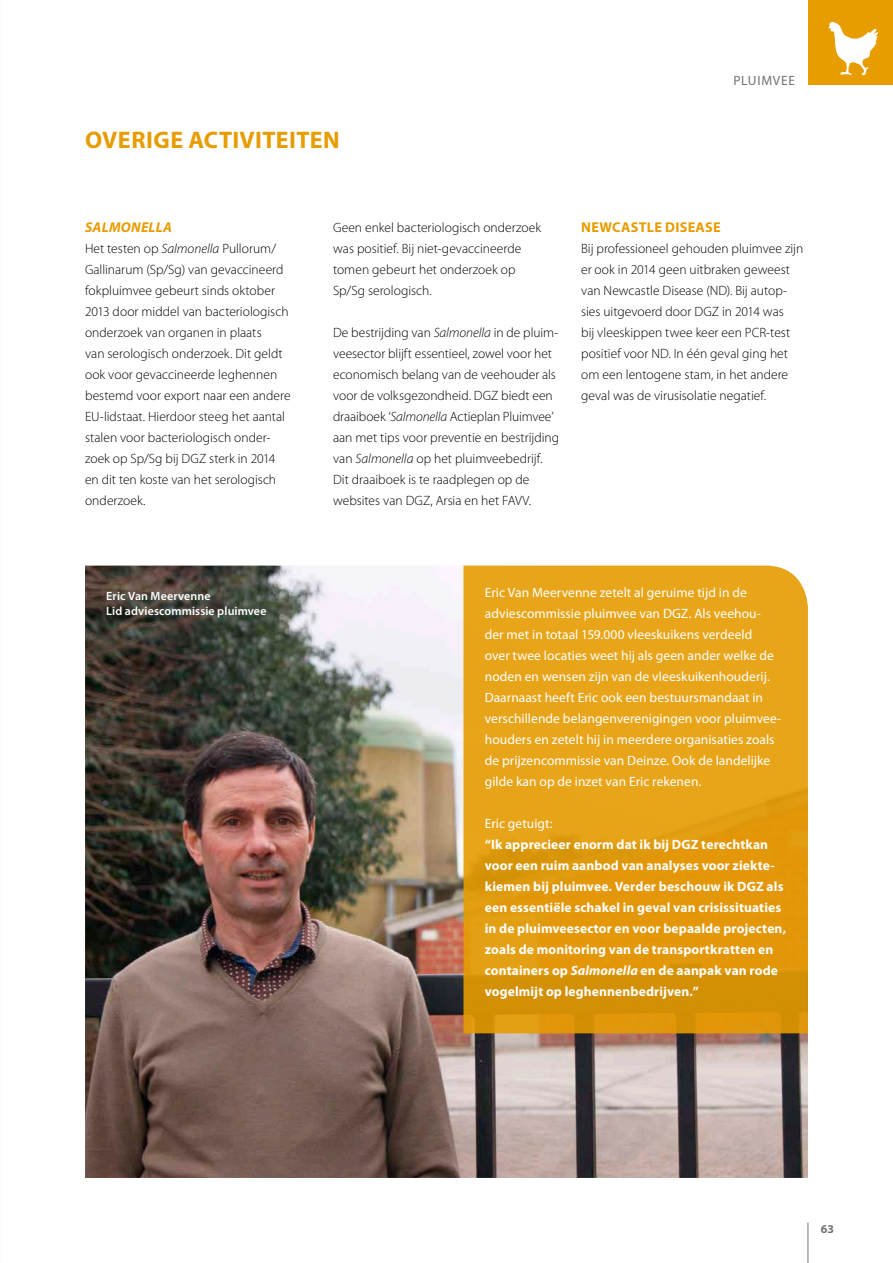
<style>
.page{position:relative;width:893px;height:1263px;background:#fff}
.page>*{position:absolute;margin:0;border:0;box-sizing:border-box;transform-origin:0 0}
._01_T1{font:700 24px "Myriad Pro";letter-spacing:.015em;color:#e79c00}
._02_T2{font:700 14.25px "Myriad Pro";letter-spacing:.02em;color:#e79c00}
._02_T2-2{font:italic 700 14.25px "Myriad Pro";letter-spacing:.02em;color:#e79c00}
._04_body_tekst{font:300 13.5px/21px "Myriad Pro";color:#000}
._04_body_tekst-2{font:13.5px/21px "Myriad Pro";letter-spacing:.005em;color:#fff}
._04_body_tekst-3{font:700 13.5px/21px "Myriad Pro";letter-spacing:.01em;color:#fff}
.t1{font:13.5px "Myriad Pro";letter-spacing:.05em;color:#747474}
._12_fotolegende{font:600 12px "Myriad Pro";letter-spacing:.01em;color:#fff}
.t2{font:700 12px "Myriad Pro";color:#747474}
.s1{font-style:italic}
</style>
<div class="page">
<img style="left:85px;top:566px;width:723px;height:612px">
<svg style="left:463px;top:566px;width:345px;height:467px;background:#e39e13"></svg>
<hr style="left:807px;top:1222px;width:1px;height:41px;background:#747474">
<div style="left:808px;top:0;width:85px;height:85px;background:#e79c00"></div>
<svg style="left:828px;top:21px;width:50px;height:55px"></svg>
<p class="_01_T1" style="left:85px;top:124px;width:256px">OVERIGE ACTIVITEITEN</p>
<p class="t1" style="left:733px;top:72px;width:63px">PLUIMVEE</p>
<p class="_02_T2-2" style="left:85px;top:218px;width:88px">SALMONELLA</p>
<p class="_04_body_tekst" style="left:85px;top:238px;width:207px">Het testen op <span class="s1">Salmonella</span> Pullorum/ Gallinarum (Sp/Sg) van gevaccineerd fokpluimvee gebeurt sinds oktober 2013 door middel van bacteriologisch onderzoek van organen in plaats<br>van serologisch onderzoek. Dit geldt ook voor gevaccineerde leghennen bestemd voor export naar een andere EU-lidstaat. Hierdoor steeg het aantal stalen voor bacteriologisch onder&shy;zoek op Sp/Sg bij DGZ sterk in 2014 en dit ten koste van het serologisch onderzoek.</p>
<p class="_04_body_tekst" style="left:333px;top:217px;width:210px">Geen enkel bacteriologisch onderzoek was positief. Bij niet-gevaccineerde tomen gebeurt het onderzoek op<br>Sp/Sg serologisch.</p>
<p class="_04_body_tekst" style="left:333px;top:322px;width:228px">De bestrijding van <span class="s1">Salmonella</span> in de pluim&shy;veesector blijft essentieel, zowel voor het economisch belang van de veehouder als voor de volksgezondheid. DGZ biedt een draaiboek ‘<span class="s1">Salmonella</span> Actieplan Pluimvee’ aan met tips voor preventie en bestrijding van <span class="s1">Salmonella</span> op het pluimveebedrijf.<br>Dit draaiboek is te raadplegen op de websites van DGZ, Arsia en het FAVV.</p>
<p class="_02_T2" style="left:581px;top:218px;width:141px">NEWCASTLE DISEASE</p>
<p class="_04_body_tekst" style="left:581px;top:238px;width:224px">Bij professioneel gehouden pluimvee zijn er ook in 2014 geen uitbraken geweest van Newcastle Disease (ND). Bij autop&shy;sies uitgevoerd door DGZ in 2014 was<br>bij vleeskippen twee keer een PCR-test positief voor ND. In één geval ging het om een lentogene stam, in het andere geval was de virusisolatie negatief.</p>
<p class="_12_fotolegende" style="left:106px;top:588px;width:106px">Eric Van Meervenne</p>
<p class="_12_fotolegende" style="left:106px;top:603px;width:162px">Lid adviescommissie pluimvee</p>
<p class="_04_body_tekst-2" style="left:485px;top:582px;width:298px">Eric Van Meervenne zetelt al geruime tijd in de adviescommissie pluimvee van DGZ. Als veehou&shy;der met in totaal 159.000 vleeskuikens verdeeld<br>over twee locaties weet hij als geen ander welke de noden en wensen zijn van de vleeskuikenhouderij.<br>Daarnaast heeft Eric ook een bestuursmandaat in verschillende belangenverenigingen voor pluimvee&shy;houders en zetelt hij in meerdere organisaties zoals de prijzencommissie van Deinze. Ook de landelijke gilde kan op de inzet van Eric rekenen.</p>
<p class="_04_body_tekst-2" style="left:485px;top:813px;width:69px">Eric getuigt:</p>
<p class="_04_body_tekst-3" style="left:485px;top:833px;width:303px">“Ik apprecieer enorm dat ik bij DGZ terechtkan voor een ruim aanbod van analyses voor ziekte&shy;kiemen bij pluimvee. Verder beschouw ik DGZ als een essentiële schakel in geval van crisissituaties in de pluimveesector en voor bepaalde projecten, zoals de monitoring van de transportkratten en containers op <span class="s1">Salmonella</span> en de aanpak van rode vogelmijt op leghennenbedrijven.”</p>
<p class="t2" style="left:821px;top:1221px;width:15px">63</p>
</div>
